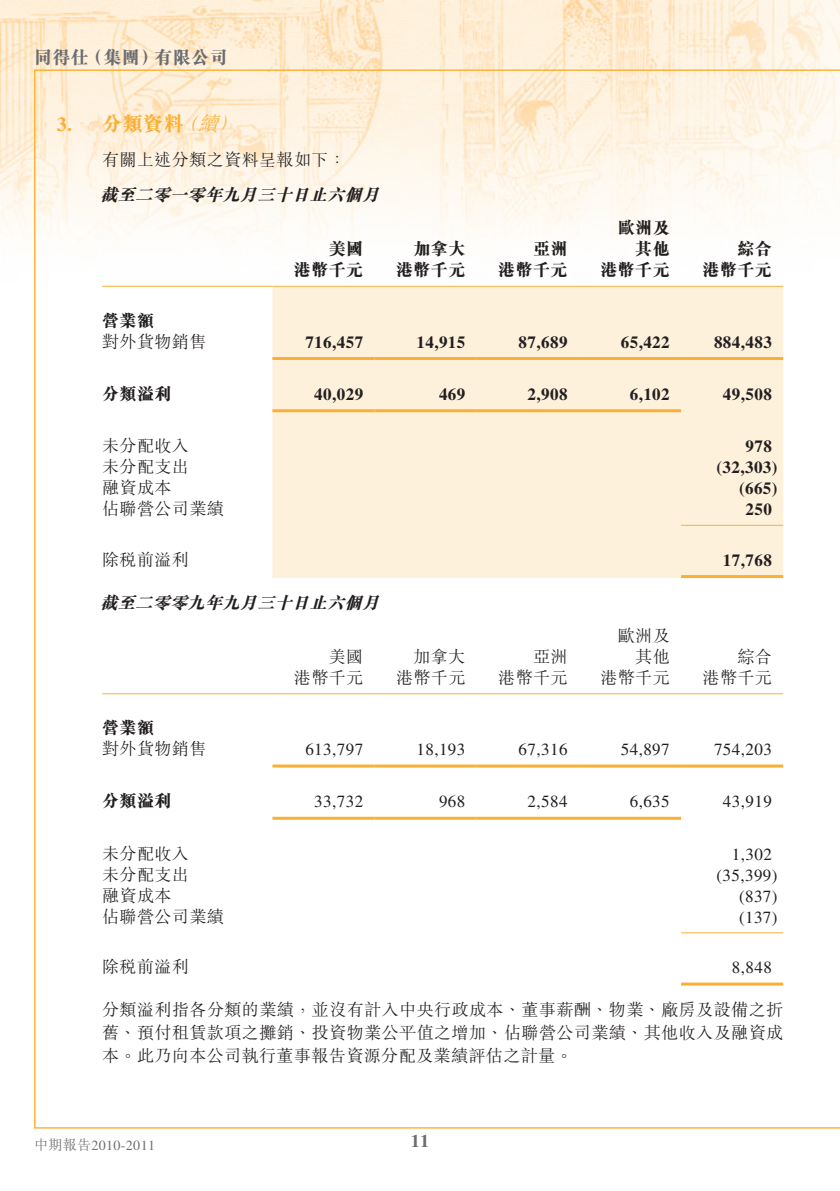
<style>
.page{position:relative;width:840px;height:1191px;background:#fff}
.page>*{position:absolute;margin:0;border:0;box-sizing:border-box;transform-origin:0 0}
.t1{font:800 20px "M Sung HK";color:#fbb034}
.t2{font:800 18px "M Sung HK";letter-spacing:.025em;color:#6c6d70}
.t3{font:700 18px "Times LT Std";color:#6c6d70}
.t4{font:300 17px/23px "M Sung HK";letter-spacing:.025em;color:#231f20;text-align:justify}
.t5{font:17px "Times LT Std";letter-spacing:.025em;color:#231f20}
.t6{font:700 17px "Times LT Std";letter-spacing:.025em;color:#231f20}
.t7{font:800 17px "M Sung HK";letter-spacing:.025em;color:#231f20}
.t8{font:italic 800 17px "M Sung HK";color:#231f20}
.t9{font:14px "Times LT Std";letter-spacing:.025em;color:#6c6d70}
.s1{font-family:"Times LT Std";font-weight:700}
.s2{font-weight:300;font-style:italic}
.s3{font-family:"M Sung HK";font-weight:300}
</style>
<div class="page">
<img style="left:0;top:0;width:839px;height:1129px">
<div style="left:272px;top:287px;width:510px;height:291px;background:#fef1dc"></div>
<hr style="left:102px;top:286px;width:170px;height:1px;background:#fbb034">
<hr style="left:272px;top:286px;width:102px;height:1px;background:#fbb034">
<hr style="left:374px;top:286px;width:102px;height:1px;background:#fbb034">
<hr style="left:476px;top:286px;width:102px;height:1px;background:#fbb034">
<hr style="left:578px;top:286px;width:102px;height:1px;background:#fbb034">
<hr style="left:680px;top:286px;width:102px;height:1px;background:#fbb034">
<hr style="left:272px;top:357px;width:102px;height:3px;background:#fbb034">
<hr style="left:374px;top:357px;width:102px;height:3px;background:#fbb034">
<hr style="left:476px;top:357px;width:102px;height:3px;background:#fbb034">
<hr style="left:578px;top:357px;width:102px;height:3px;background:#fbb034">
<hr style="left:680px;top:357px;width:102px;height:3px;background:#fbb034">
<hr style="left:272px;top:409px;width:102px;height:3px;background:#fbb034">
<hr style="left:374px;top:409px;width:102px;height:3px;background:#fbb034">
<hr style="left:476px;top:409px;width:102px;height:3px;background:#fbb034">
<hr style="left:578px;top:409px;width:102px;height:3px;background:#fbb034">
<hr style="left:680px;top:525px;width:102px;height:1px;background:#fbb034">
<hr style="left:680px;top:575px;width:102px;height:3px;background:#fbb034">
<hr style="left:102px;top:693px;width:170px;height:1px;background:#fbb034">
<hr style="left:272px;top:693px;width:102px;height:1px;background:#fbb034">
<hr style="left:374px;top:693px;width:102px;height:1px;background:#fbb034">
<hr style="left:476px;top:693px;width:102px;height:1px;background:#fbb034">
<hr style="left:578px;top:693px;width:102px;height:1px;background:#fbb034">
<hr style="left:680px;top:693px;width:102px;height:1px;background:#fbb034">
<hr style="left:272px;top:764px;width:102px;height:3px;background:#fbb034">
<hr style="left:374px;top:764px;width:102px;height:3px;background:#fbb034">
<hr style="left:476px;top:764px;width:102px;height:3px;background:#fbb034">
<hr style="left:578px;top:764px;width:102px;height:3px;background:#fbb034">
<hr style="left:680px;top:764px;width:102px;height:3px;background:#fbb034">
<hr style="left:272px;top:816px;width:102px;height:3px;background:#fbb034">
<hr style="left:374px;top:816px;width:102px;height:3px;background:#fbb034">
<hr style="left:476px;top:816px;width:102px;height:3px;background:#fbb034">
<hr style="left:578px;top:816px;width:102px;height:3px;background:#fbb034">
<hr style="left:680px;top:932px;width:102px;height:1px;background:#fbb034">
<hr style="left:680px;top:982px;width:102px;height:3px;background:#fbb034">
<p class="t2" style="left:34px;top:44px;width:195px">同得仕（集團）有限公司</p>
<p class="t1" style="left:57px;top:110px;width:190px"><span class="s1">3.</span> 分類資料<span class="s2">（續）</span></p>
<p class="t4" style="left:102px;top:148px;width:245px">有關上述分類之資料呈報如下：</p>
<p class="t8" style="left:100px;top:183px;width:286px">截至二零一零年九月三十日止六個月</p>
<p class="t7" style="left:617px;top:216px;width:53px">歐洲及</p>
<p class="t7" style="left:328px;top:237px;width:36px">美國</p>
<p class="t7" style="left:413px;top:237px;width:53px">加拿大</p>
<p class="t7" style="left:533px;top:237px;width:36px">亞洲</p>
<p class="t7" style="left:635px;top:237px;width:36px">其他</p>
<p class="t7" style="left:737px;top:237px;width:36px">綜合</p>
<p class="t7" style="left:294px;top:258px;width:71px">港幣千元</p>
<p class="t7" style="left:396px;top:258px;width:71px">港幣千元</p>
<p class="t7" style="left:498px;top:258px;width:71px">港幣千元</p>
<p class="t7" style="left:600px;top:258px;width:71px">港幣千元</p>
<p class="t7" style="left:702px;top:258px;width:71px">港幣千元</p>
<p class="t7" style="left:102px;top:308px;width:53px">營業額</p>
<p class="t4" style="left:102px;top:329px;width:106px">對外貨物銷售</p>
<p class="t6" style="left:305px;top:332px;width:59px">716,457</p>
<p class="t6" style="left:416px;top:332px;width:50px">14,915</p>
<p class="t6" style="left:518px;top:332px;width:50px">87,689</p>
<p class="t6" style="left:620px;top:332px;width:50px">65,422</p>
<p class="t6" style="left:713px;top:332px;width:59px">884,483</p>
<p class="t7" style="left:102px;top:382px;width:71px">分類溢利</p>
<p class="t6" style="left:314px;top:384px;width:50px">40,029</p>
<p class="t6" style="left:439px;top:384px;width:28px">469</p>
<p class="t6" style="left:527px;top:384px;width:41px">2,908</p>
<p class="t6" style="left:629px;top:384px;width:41px">6,102</p>
<p class="t6" style="left:722px;top:384px;width:50px">49,508</p>
<p class="t4" style="left:102px;top:433px;width:88px">未分配收入</p>
<p class="t6" style="left:745px;top:436px;width:28px">978</p>
<p class="t4" style="left:102px;top:454px;width:88px">未分配支出</p>
<p class="t6" style="left:716px;top:457px;width:63px">(32,303)</p>
<p class="t4" style="left:102px;top:475px;width:71px">融資成本</p>
<p class="t6" style="left:738px;top:478px;width:40px">(665)</p>
<p class="t4" style="left:102px;top:496px;width:123px">佔聯營公司業績</p>
<p class="t6" style="left:745px;top:499px;width:28px">250</p>
<p class="t4" style="left:102px;top:547px;width:88px">除稅前溢利</p>
<p class="t6" style="left:722px;top:550px;width:50px">17,768</p>
<p class="t8" style="left:100px;top:590px;width:286px">截至二零零九年九月三十日止六個月</p>
<p class="t4" style="left:617px;top:623px;width:53px">歐洲及</p>
<p class="t4" style="left:328px;top:644px;width:36px">美國</p>
<p class="t4" style="left:413px;top:644px;width:53px">加拿大</p>
<p class="t4" style="left:533px;top:644px;width:36px">亞洲</p>
<p class="t4" style="left:635px;top:644px;width:36px">其他</p>
<p class="t4" style="left:737px;top:644px;width:36px">綜合</p>
<p class="t4" style="left:294px;top:665px;width:71px">港幣千元</p>
<p class="t4" style="left:396px;top:665px;width:71px">港幣千元</p>
<p class="t4" style="left:498px;top:665px;width:71px">港幣千元</p>
<p class="t4" style="left:600px;top:665px;width:71px">港幣千元</p>
<p class="t4" style="left:702px;top:665px;width:71px">港幣千元</p>
<p class="t7" style="left:102px;top:716px;width:53px">營業額</p>
<p class="t4" style="left:102px;top:736px;width:106px">對外貨物銷售</p>
<p class="t5" style="left:305px;top:740px;width:59px">613,797</p>
<p class="t5" style="left:416px;top:740px;width:50px">18,193</p>
<p class="t5" style="left:518px;top:740px;width:50px">67,316</p>
<p class="t5" style="left:620px;top:740px;width:50px">54,897</p>
<p class="t5" style="left:713px;top:740px;width:59px">754,203</p>
<p class="t7" style="left:102px;top:789px;width:71px">分類溢利</p>
<p class="t5" style="left:314px;top:792px;width:50px">33,732</p>
<p class="t5" style="left:439px;top:792px;width:28px">968</p>
<p class="t5" style="left:527px;top:792px;width:41px">2,584</p>
<p class="t5" style="left:629px;top:792px;width:41px">6,635</p>
<p class="t5" style="left:722px;top:792px;width:50px">43,919</p>
<p class="t4" style="left:102px;top:841px;width:88px">未分配收入</p>
<p class="t5" style="left:731px;top:844px;width:41px">1,302</p>
<p class="t4" style="left:102px;top:862px;width:88px">未分配支出</p>
<p class="t5" style="left:716px;top:865px;width:63px">(35,399)</p>
<p class="t4" style="left:102px;top:883px;width:71px">融資成本</p>
<p class="t5" style="left:738px;top:886px;width:40px">(837)</p>
<p class="t4" style="left:102px;top:904px;width:123px">佔聯營公司業績</p>
<p class="t5" style="left:738px;top:907px;width:40px">(137)</p>
<p class="t4" style="left:102px;top:954px;width:88px">除稅前溢利</p>
<p class="t5" style="left:731px;top:958px;width:41px">8,848</p>
<p class="t4" style="left:102px;top:997px;width:682px">分類溢利指各分類的業績，並沒有計入中央行政成本、董事薪酬、物業、廠房及設備之折舊、預付租賃款項之攤銷、投資物業公平值之增加、佔聯營公司業績、其他收入及融資成本。此乃向本公司執行董事報告資源分配及業績評估之計量。</p>
<p class="t9" style="left:34px;top:1137px;width:122px"><span class="s3">中期報告</span>2010-2011</p>
<p class="t3" style="left:410px;top:1130px;width:20px">11</p>
</div>
